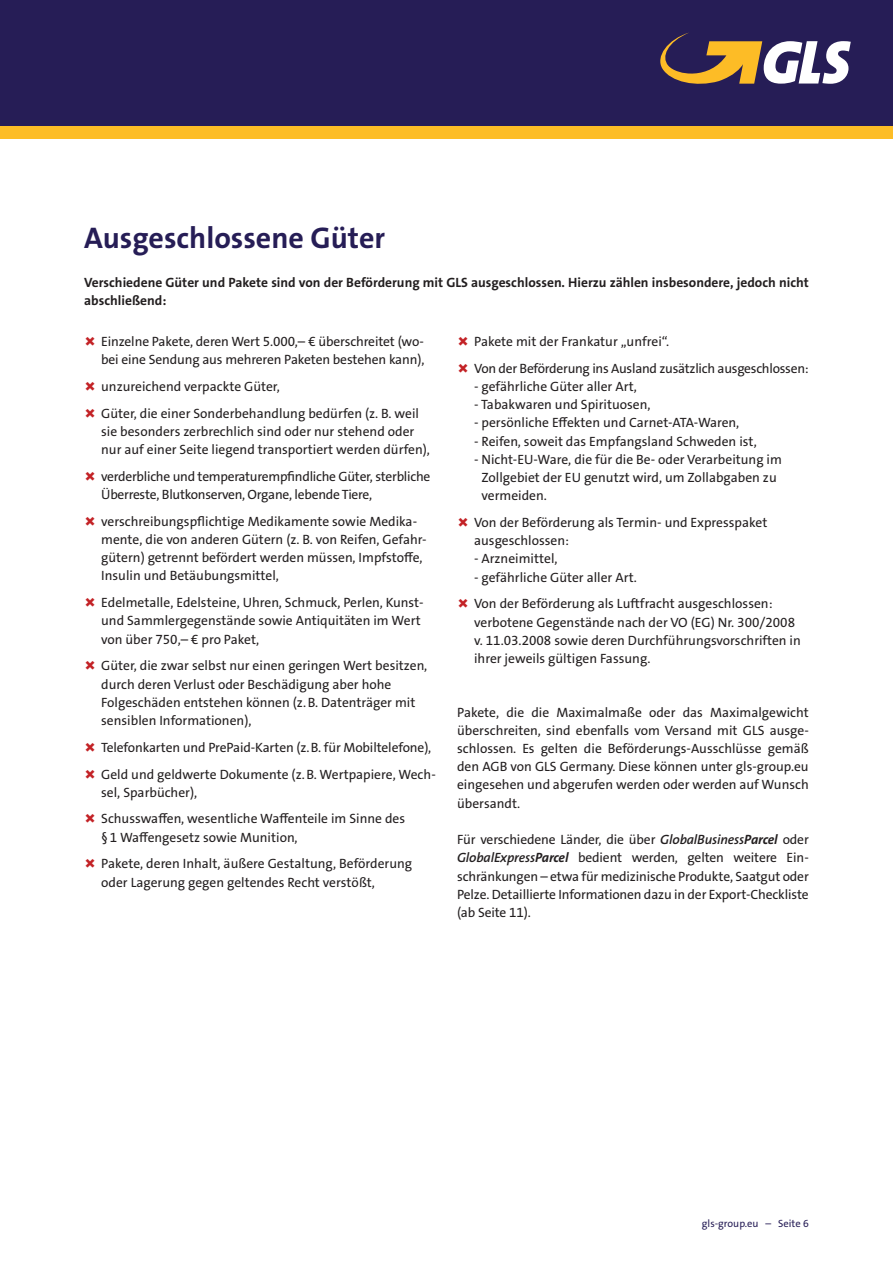
<style>
.page{position:relative;width:893px;height:1263px;background:#fff}
.page>*{position:absolute;margin:0;border:0;box-sizing:border-box;transform-origin:0 0}
.t1{font:700 30px "The Sans GLS";color:#261d56}
.t2{font:13.5px/18.3px "The Sans GLS";color:#231f20}
.t3{font:13.5px/18.3px "The Sans GLS";letter-spacing:-.02em;color:#231f20}
.t4{font:700 13.5px/18px "The Sans GLS";color:#231f20}
.t5{font:10.5px "The Sans GLS";color:#261d56}
.s1{font-weight:600;font-style:italic}
.s2{font-weight:700;font-style:italic}
</style>
<div class="page">
<div style="left:0;top:0;width:893px;height:126px;background:#261d56"></div>
<div style="left:0;top:126px;width:893px;height:13px;background:#fdbd26"></div>
<svg style="left:660px;top:33px;width:191px;height:51px"></svg>
<h1 class="t1" style="left:84px;top:218px;width:302px">Ausgeschlossene Güter</h1>
<p class="t4" style="left:84px;top:273px;width:726px">Verschiedene Güter und Pakete sind von der Beförderung mit GLS ausgeschlossen. Hierzu zählen insbesondere, jedoch nicht abschließend:</p>
<p class="t2" style="left:101px;top:332px;width:325px">Einzelne Pakete, deren Wert 5.000,– € überschreitet (wo&shy;bei eine Sendung aus mehreren Paketen bestehen kann),</p>
<p class="t2" style="left:101px;top:373px;width:319px;line-height:26.7px">unzureichend verpackte Güter,<br>Güter, die einer Sonderbehandlung bedürfen (z. B. weil</p>
<p class="t2" style="left:101px;top:422px;width:330px">sie besonders zerbrechlich sind oder nur stehend oder nur auf einer Seite liegend transportiert werden dürfen),</p>
<p class="t3" style="left:101px;top:467px;width:331px">verderbliche und temperaturempfindliche Güter, sterbliche<br>Überreste, Blutkonserven, Organe, lebende Tiere,</p>
<p class="t2" style="left:101px;top:512px;width:327px">verschreibungspflichtige Medikamente sowie Medika&shy;mente, die von anderen Gütern (z. B. von Reifen, Gefahr&shy;gütern) getrennt befördert werden müssen, Impfstoffe, Insulin und Betäubungsmittel,</p>
<p class="t2" style="left:101px;top:594px;width:324px">Edelmetalle, Edelsteine, Uhren, Schmuck, Perlen, Kunst&shy;und Sammlergegenstände sowie Antiquitäten im Wert von über 750,– € pro Paket,</p>
<p class="t2" style="left:101px;top:657px;width:328px">Güter, die zwar selbst nur einen geringen Wert besitzen, durch deren Verlust oder Beschädigung aber hohe Folgeschäden entstehen können (z.B. Datenträger mit sensiblen Informationen),</p>
<p class="t2" style="left:101px;top:734px;width:336px;line-height:26.7px">Telefonkarten und PrePaid-Karten (z.B. für Mobiltelefone),<br>Geld und geldwerte Dokumente (z.B. Wertpapiere, Wech-</p>
<p class="t2" style="left:101px;top:779px;width:305px;line-height:26.7px">sel, Sparbücher),<br>Schusswaffen, wesentliche Waffenteile im Sinne des</p>
<p class="t2" style="left:101px;top:824px;width:312px;line-height:26.7px">§1 Waffengesetz sowie Munition,<br>Pakete, deren Inhalt, äußere Gestaltung, Beförderung</p>
<p class="t2" style="left:101px;top:873px;width:275px">oder Lagerung gegen geltendes Recht verstößt,</p>
<p class="t3" style="left:474px;top:328px;width:336px;line-height:26.7px">Pakete mit der Frankatur „unfrei“.<br>Von der Beförderung ins Ausland zusätzlich ausgeschlossen:</p>
<p class="t2" style="left:474px;top:377px;width:164px">- gefährliche Güter aller Art,</p>
<p class="t2" style="left:474px;top:395px;width:178px">- Tabakwaren und Spirituosen,</p>
<p class="t2" style="left:474px;top:414px;width:267px">- persönliche Effekten und Carnet-ATA-Waren,</p>
<p class="t2" style="left:474px;top:432px;width:284px">- Reifen, soweit das Empfangsland Schweden ist,</p>
<p class="t2" style="left:481px;top:450px;width:302px;text-indent:-7px">- Nicht-EU-Ware, die für die Be- oder Verarbeitung im<br>Zollgebiet der EU genutzt wird, um Zollabgaben zu vermeiden.</p>
<p class="t2" style="left:474px;top:513px;width:295px">Von der Beförderung als Termin- und Expresspaket ausgeschlossen:</p>
<p class="t2" style="left:474px;top:550px;width:85px">- Arzneimittel,</p>
<p class="t2" style="left:474px;top:564px;width:300px;line-height:26.7px">- gefährliche Güter aller Art.<br>Von der Beförderung als Luftfracht ausgeschlossen:</p>
<p class="t2" style="left:474px;top:613px;width:328px">verbotene Gegenstände nach der VO (EG) Nr. 300/2008 v. 11.03.2008 sowie deren Durchführungsvorschriften in ihrer jeweils gültigen Fassung.</p>
<p class="t2" style="left:457px;top:703px;width:353px;text-align:justify">Pakete, die die Maximalmaße oder das Maximalgewicht überschreiten, sind ebenfalls vom Versand mit GLS ausge&shy;schlossen. Es gelten die Beförderungs-Ausschlüsse gemäß den AGB von GLS Germany. Diese können unter gls-group.eu eingesehen und abgerufen werden oder werden auf Wunsch übersandt.</p>
<p class="t2" style="left:457px;top:831px;width:353px;text-align:justify">Für verschiedene Länder, die über <span class="s1">GlobalBusiness</span><span class="s2">Parcel</span> oder <span class="s1">GlobalExpress</span><span class="s2">Parcel</span> bedient werden, gelten weitere Ein&shy;schränkungen – etwa für medizinische Produkte, Saatgut oder Pelze. Detaillierte Informationen dazu in der Export-Checkliste (ab Seite 11).</p>
<p class="t5" style="left:702px;top:1216px;width:108px">gls-group.eu – Seite 6</p>
</div>
